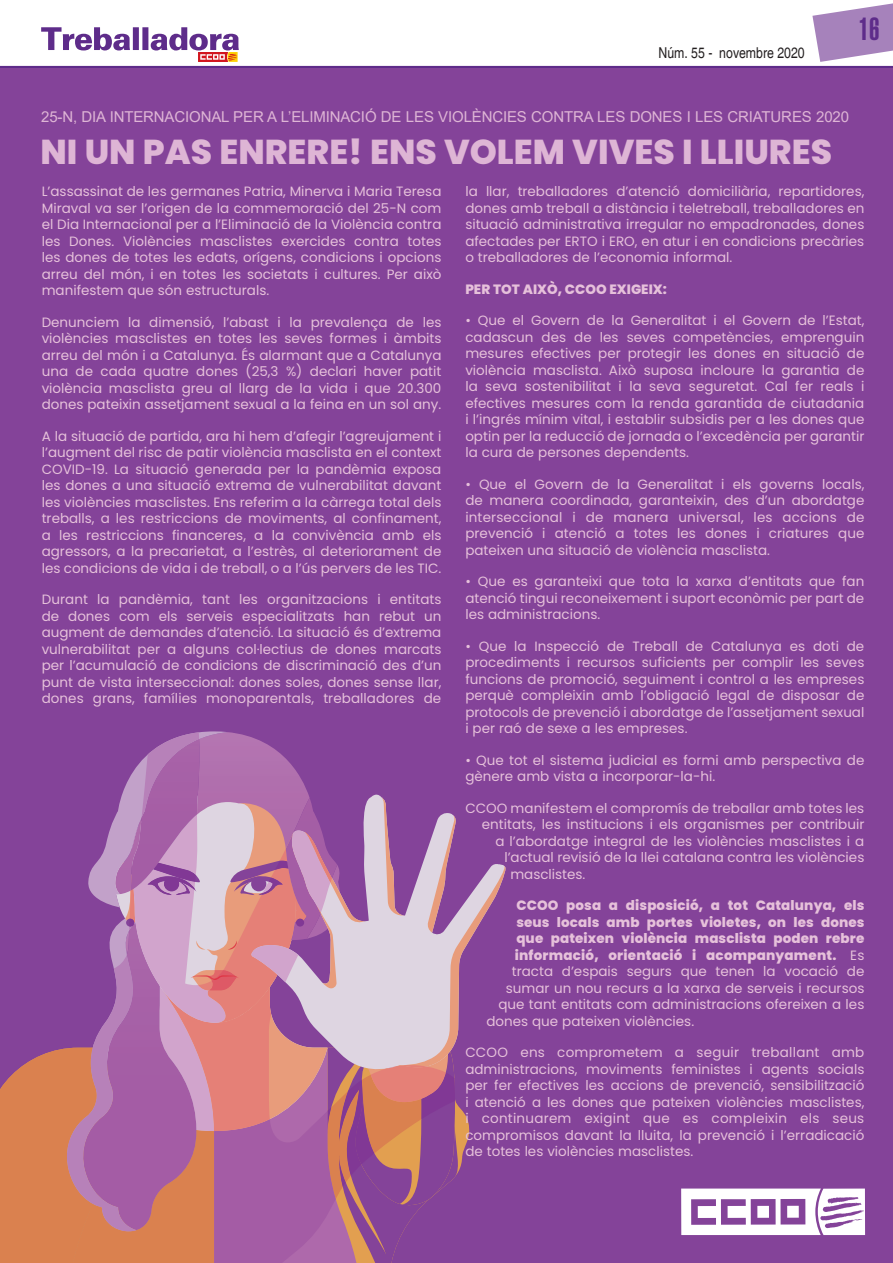
<style>
.page{position:relative;width:893px;height:1263px;background:#fff}
.page>*{position:absolute;margin:0;border:0;box-sizing:border-box;transform-origin:0 0}
.t1{font:800 34.5px "Poppins";color:#deb5d5}
.t2{font:900 extra-condensed 31.5px "Helvetica";color:#5e2c8a}
.t3{font:15px "Arial";letter-spacing:-.01em;color:#deb5d5}
.t4{font:condensed 15px "Helvetica";color:#231f20}
.t5{font:13.5px/16.5px "Poppins";color:#e6c1da;text-align:justify}
.t6{font:800 13.5px "Poppins";letter-spacing:.01em;color:#e6c1da}
.s1{font-weight:400}
</style>
<div class="page">
<svg style="left:812px;top:3px;width:81px;height:59px"></svg>
<hr style="left:0;top:66px;width:893px;height:3px;background:#5e2c8a">
<svg style="left:41px;top:27px;width:198px;height:35px"></svg>
<div style="left:0;top:68px;width:893px;height:1195px;background:#844399"></div>
<svg style="left:0;top:731px;width:506px;height:532px"></svg>
<svg style="left:681px;top:1188px;width:184px;height:47px"></svg>
<p class="t4" style="left:658px;top:44px;width:148px">Núm. 55 - novembre 2020</p>
<h2 class="t2" style="left:859px;top:11px;width:22px">16</h2>
<p class="t3" style="left:41px;top:106px;width:809px">25-N, DIA INTERNACIONAL PER A L’ELIMINACIÓ DE LES VIOLÈNCIES CONTRA LES DONES I LES CRIATURES 2020</p>
<h1 class="t1" style="left:40px;top:131px;width:793px">NI UN PAS ENRERE! ENS VOLEM VIVES I LLIURES</h1>
<p class="t5" style="left:465px;top:183px;width:401px">la llar, treballadores d’atenció domiciliària, repartidores, dones amb treball a distància i teletreball, treballadores en situació administrativa irregular no empadronades, dones afectades per ERTO i ERO, en atur i en condicions precàries o treballadores de l’economia informal.</p>
<p class="t6" style="left:465px;top:281px;width:203px">PER TOT AIXÒ, CCOO EXIGEIX:</p>
<p class="t5" style="left:465px;top:312px;width:401px">• Que el Govern de la Generalitat i el Govern de l’Estat, cadascun des de les seves competències, emprenguin mesures efectives per protegir les dones en situació de violència masclista. Això suposa incloure la garantia de la seva sostenibilitat i la seva seguretat. Cal fer reals i efectives mesures com la renda garantida de ciutadania i l’ingrés mínim vital, i establir subsidis per a les dones que optin per la reducció de jornada o l’excedència per garantir la cura de persones dependents.</p>
<p class="t5" style="left:465px;top:476px;width:401px">• Que el Govern de la Generalitat i els governs locals, de manera coordinada, garanteixin, des d’un abordatge interseccional i de manera universal, les accions de prevenció i atenció a totes les dones i criatures que pateixen una situació de violència masclista.</p>
<p class="t5" style="left:465px;top:573px;width:400px">• Que es garanteixi que tota la xarxa d’entitats que fan atenció tingui reconeixement i suport econòmic per part de les administracions.</p>
<p class="t5" style="left:465px;top:638px;width:401px">• Que la Inspecció de Treball de Catalunya es doti de procediments i recursos suficients per complir les seves funcions de promoció, seguiment i control a les empreses perquè compleixin amb l’obligació legal de disposar de protocols de prevenció i abordatge de l’assetjament sexual i per raó de sexe a les empreses.</p>
<p class="t5" style="left:465px;top:752px;width:401px">• Que tot el sistema judicial es formi amb perspectiva de gènere amb vista a incorporar-la-hi.</p>
<p class="t5" style="left:465px;top:800px;width:400px">CCOO manifestem el compromís de treballar amb totes les</p>
<p class="t5" style="left:482px;top:816px;width:384px">entitats, les institucions i els organismes per contribuir</p>
<p class="t5" style="left:495px;top:833px;width:370px">a l’abordatge integral de les violències masclistes i a</p>
<p class="t5" style="left:504px;top:849px;width:362px">l’actual revisió de la llei catalana contra les violències</p>
<p class="t5" style="left:510px;top:866px;width:77px">masclistes.</p>
<p class="t6" style="left:516px;top:898px;width:350px">CCOO posa a disposició, a tot Catalunya, els</p>
<p class="t6" style="left:516px;top:914px;width:350px">seus locals amb portes violetes, on les dones</p>
<p class="t6" style="left:516px;top:931px;width:349px">que pateixen violència masclista poden rebre</p>
<p class="t6" style="left:515px;top:947px;width:351px">informació, orientació i acompanyament. <span class="s1">Es</span></p>
<p class="t5" style="left:512px;top:963px;width:354px">tracta d’espais segurs que tenen la vocació de</p>
<p class="t5" style="left:506px;top:980px;width:360px">sumar un nou recurs a la xarxa de serveis i recursos</p>
<p class="t5" style="left:498px;top:996px;width:368px">que tant entitats com administracions ofereixen a les</p>
<p class="t5" style="left:486px;top:1013px;width:209px">dones que pateixen violències.</p>
<p class="t5" style="left:465px;top:1044px;width:401px">CCOO ens comprometem a seguir treballant amb administracions, moviments feministes i agents socials per fer efectives les accions de prevenció, sensibilització i atenció a les dones que pateixen violències masclistes, i continuarem exigint que es compleixin els seus compromisos davant la lluita, la prevenció i l’erradicació de totes les violències masclistes.</p>
<p class="t5" style="left:42px;top:183px;width:401px">L’assassinat de les germanes Patria, Minerva i Maria Teresa Miraval va ser l’origen de la commemoració del 25-N com el Dia Internacional per a l’Eliminació de la Violència contra les Dones. Violències masclistes exercides contra totes les dones de totes les edats, orígens, condicions i opcions arreu del món, i en totes les societats i cultures. Per això manifestem que són estructurals.</p>
<p class="t5" style="left:42px;top:314px;width:401px">Denunciem la dimensió, l’abast i la prevalença de les violències masclistes en totes les seves formes i àmbits arreu del món i a Catalunya. És alarmant que a Catalunya una de cada quatre dones (25,3 %) declari haver patit violència masclista greu al llarg de la vida i que 20.300 dones pateixin assetjament sexual a la feina en un sol any.</p>
<p class="t5" style="left:42px;top:428px;width:401px">A la situació de partida, ara hi hem d’afegir l’agreujament i l’augment del risc de patir violència masclista en el context COVID-19. La situació generada per la pandèmia exposa les dones a una situació extrema de vulnerabilitat davant les violències masclistes. Ens referim a la càrrega total dels treballs, a les restriccions de moviments, al confinament, a les restriccions financeres, a la convivència amb els agressors, a la precarietat, a l’estrès, al deteriorament de les condicions de vida i de treball, o a l’ús pervers de les TIC.</p>
<p class="t5" style="left:42px;top:591px;width:401px">Durant la pandèmia, tant les organitzacions i entitats de dones com els serveis especialitzats han rebut un augment de demandes d’atenció. La situació és d’extrema vulnerabilitat per a alguns col·lectius de dones marcats per l’acumulació de condicions de discriminació des d’un punt de vista interseccional: dones soles, dones sense llar, dones grans, famílies monoparentals, treballadores de</p>
</div>
